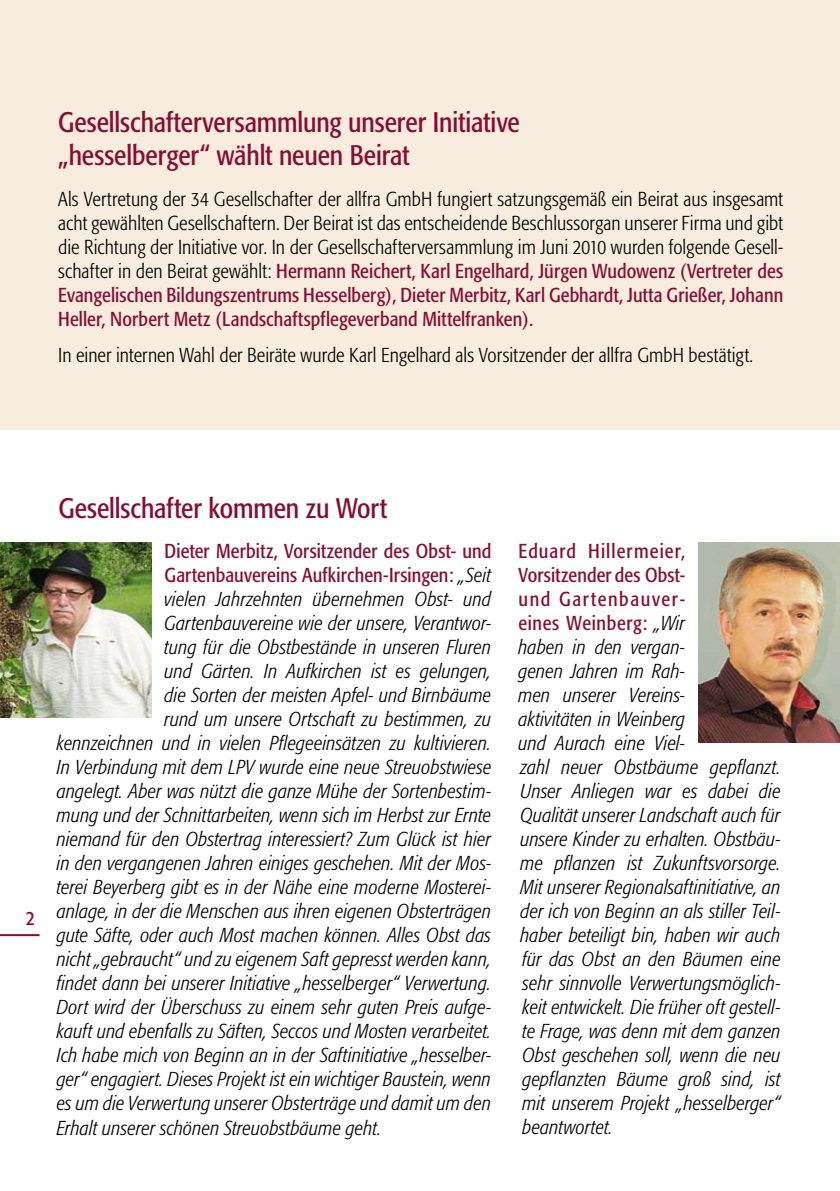
<style>
.page{position:relative;width:840px;height:1191px;background:#fff}
.page>*{position:absolute;margin:0;border:0;box-sizing:border-box;transform-origin:0 0}
.t1{font:condensed 28px/33.6px "Formata";letter-spacing:-.005em;color:#870e33}
.t2{font:italic 300 condensed 20px/24px "Formata";letter-spacing:.005em;color:#000}
.t3{font:300 condensed 20px/24px "Formata";letter-spacing:.005em;color:#000;text-align:justify}
.t4{font:condensed 20px "Formata";letter-spacing:.005em;color:#870e33}
.s1{font-weight:400;color:#870e33}
.s2{font-weight:300;font-style:italic;color:#000}
.s3{font-weight:400;font-style:normal;color:#870e33}
</style>
<div class="page">
<img style="left:0;top:542px;width:152px;height:175px">
<div style="left:0;top:0;width:839px;height:429px;background:#f7ecdd"></div>
<hr style="left:0;top:934px;width:39px;height:2px;background:#870e33">
<img style="left:698px;top:542px;width:141px;height:201px">
<h1 class="t1" style="left:58px;top:105px;width:463px">Gesellschafterversammlung unserer Initiative „hesselberger“ wählt neuen Beirat</h1>
<p class="t3" style="left:58px;top:187px;width:726px">Als Vertretung der 34 Gesellschafter der allfra GmbH fungiert satzungsgemäß ein Beirat aus insgesamt acht gewählten Gesellschaftern. Der Beirat ist das entscheidende Beschlussorgan unserer Firma und gibt die Richtung der Initiative vor. In der Gesellschafterversammlung im Juni 2010 wurden folgende Gesell&shy;schafter in den Beirat gewählt: <span class="s1">Hermann Reichert, Karl Engelhard, Jürgen Wudowenz (Vertreter des Evangelischen Bildungszentrums Hesselberg), Dieter Merbitz, Karl Gebhardt, Jutta Grießer, Johann Heller, Norbert Metz (Landschaftspflegeverband Mittelfranken).</span></p>
<p class="t3" style="left:58px;top:343px;width:696px">In einer internen Wahl der Beiräte wurde Karl Engelhard als Vorsitzender der allfra GmbH bestätigt.</p>
<p class="t4" style="left:26px;top:906px;width:11px">2</p>
<h1 class="t1" style="left:59px;top:492px;width:330px">Gesellschafter kommen zu Wort</h1>
<p class="t4" style="left:164px;top:539px;width:328px">Dieter Merbitz, Vorsitzender des Obst- und</p>
<p class="t4" style="left:164px;top:563px;width:328px">Gartenbauvereins Aufkirchen-Irsingen: <span class="s2">„Seit</span></p>
<p class="t2" style="left:164px;top:587px;width:328px">vielen Jahrzehnten übernehmen Obst- und</p>
<p class="t2" style="left:164px;top:611px;width:328px">Gartenbauvereine wie der unsere, Verantwor-</p>
<p class="t2" style="left:164px;top:635px;width:328px">tung für die Obstbestände in unseren Fluren</p>
<p class="t2" style="left:164px;top:659px;width:328px">und Gärten. In Aufkirchen ist es gelungen,</p>
<p class="t2" style="left:164px;top:683px;width:328px">die Sorten der meisten Apfel- und Birnbäume</p>
<p class="t2" style="left:164px;top:707px;width:328px">rund um unsere Ortschaft zu bestimmen, zu</p>
<p class="t2" style="left:57px;top:731px;width:436px">kennzeichnen und in vielen Pflegeeinsätzen zu kultivieren.</p>
<p class="t2" style="left:57px;top:755px;width:436px">In Verbindung mit dem LPV wurde eine neue Streuobstwiese</p>
<p class="t2" style="left:57px;top:779px;width:436px">angelegt. Aber was nützt die ganze Mühe der Sortenbestim-</p>
<p class="t2" style="left:57px;top:803px;width:435px">mung und der Schnittarbeiten, wenn sich im Herbst zur Ernte</p>
<p class="t2" style="left:57px;top:827px;width:436px">niemand für den Obstertrag interessiert? Zum Glück ist hier</p>
<p class="t2" style="left:57px;top:851px;width:436px">in den vergangenen Jahren einiges geschehen. Mit der Mos-</p>
<p class="t2" style="left:57px;top:875px;width:436px">terei Beyerberg gibt es in der Nähe eine moderne Mosterei-</p>
<p class="t2" style="left:57px;top:899px;width:436px">anlage, in der die Menschen aus ihren eigenen Obsterträgen</p>
<p class="t2" style="left:57px;top:923px;width:436px">gute Säfte, oder auch Most machen können. Alles Obst das</p>
<p class="t2" style="left:57px;top:947px;width:436px">nicht „gebraucht“ und zu eigenem Saft gepresst werden kann,</p>
<p class="t2" style="left:57px;top:971px;width:436px">findet dann bei unserer Initiative „hesselberger“ Verwertung.</p>
<p class="t2" style="left:57px;top:995px;width:436px">Dort wird der Überschuss zu einem sehr guten Preis aufge-</p>
<p class="t2" style="left:57px;top:1019px;width:436px">kauft und ebenfalls zu Säften, Seccos und Mosten verarbeitet.</p>
<p class="t2" style="left:57px;top:1043px;width:436px">Ich habe mich von Beginn an in der Saftinitiative „hesselber-</p>
<p class="t2" style="left:57px;top:1067px;width:435px">ger“ engagiert. Dieses Projekt ist ein wichtiger Baustein, wenn</p>
<p class="t2" style="left:57px;top:1091px;width:436px">es um die Verwertung unserer Obsterträge und damit um den</p>
<p class="t2" style="left:57px;top:1115px;width:326px">Erhalt unserer schönen Streuobstbäume geht.</p>
<p class="t2" style="left:518px;top:539px;width:264px"><span class="s3">Eduard Hillermeier,<br>Vorsitzender des Obst-<br>und Gartenbauver-<br>eines Weinberg:</span> „Wir<br>haben in den vergan-<br>genen Jahren im Rah-<br>men unserer Vereins-<br>aktivitäten in Weinberg<br>und Aurach eine Viel-<br>zahl neuer Obstbäume gepflanzt.<br>Unser Anliegen war es dabei die<br>Qualität unserer Landschaft auch für unsere Kinder zu erhalten. Obstbäu&shy;me pflanzen ist Zukunftsvorsorge.<br>Mit unserer Regionalsaftinitiative, an der ich von Beginn an als stiller Teil&shy;haber beteiligt bin, haben wir auch für das Obst an den Bäumen eine sehr sinnvolle Verwertungsmöglich&shy;keit entwickelt. Die früher oft gestell&shy;te Frage, was denn mit dem ganzen<br>Obst geschehen soll, wenn die neu gepflanzten Bäume groß sind, ist mit unserem Projekt „hesselberger“ beantwortet.</p>
</div>
